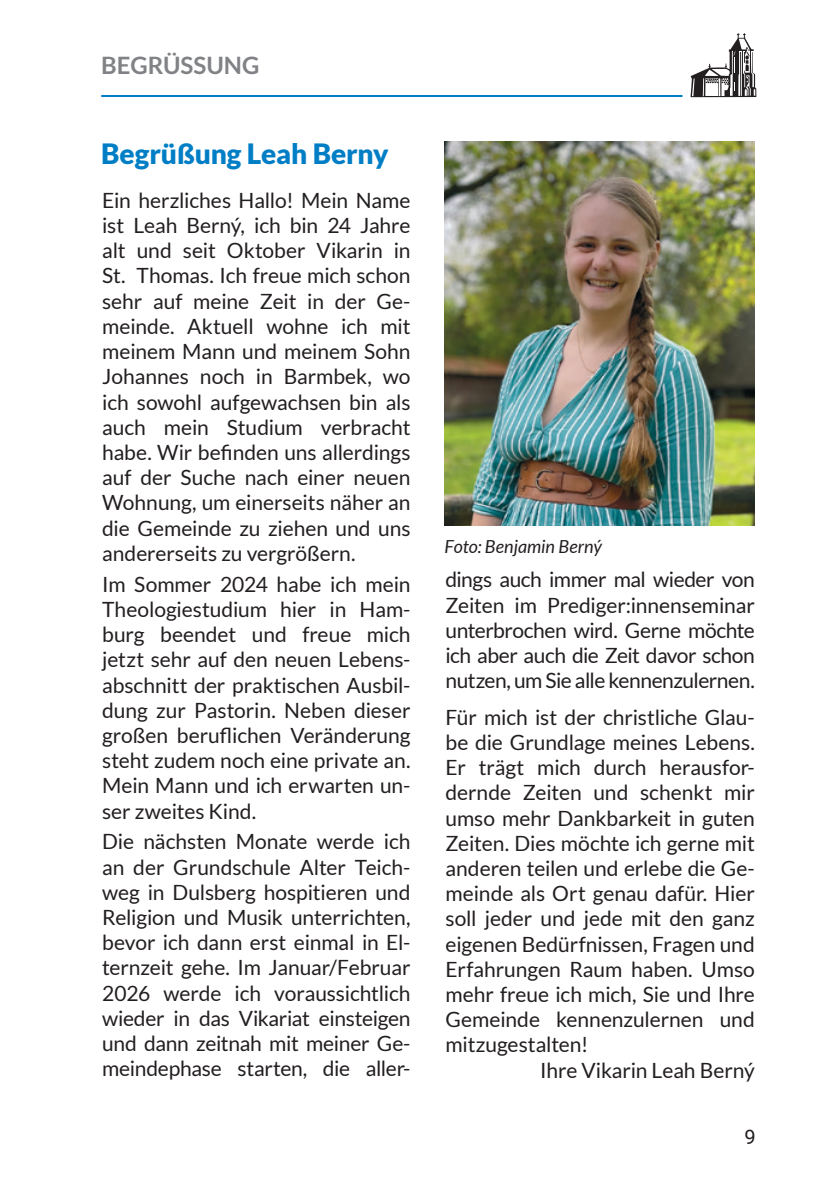
<style>
.page{position:relative;width:840px;height:1191px;background:#fff}
.page>*{position:absolute;margin:0;border:0;box-sizing:border-box;transform-origin:0 0}
.t1{font:900 28px "Lato";letter-spacing:-.005em;color:#007ec5}
.t2{font:700 24px "Lato";color:#808285}
.t3{font:21px/25.2px "Lato";letter-spacing:-.005em;color:#231f20;text-align:justify}
.t4{font:20px "Roboto";color:#231f20}
.t5{font:italic 18px "Lato";color:#231f20}
</style>
<div class="page">
<hr style="left:101px;top:95px;width:581px;height:2px;background:#007ec5">
<svg style="left:690px;top:33px;width:66px;height:64px"></svg>
<img style="left:444px;top:142px;width:310px;height:384px">
<p class="t2" style="left:101px;top:52px;width:160px">BEGRÜSSUNG</p>
<h1 class="t1" style="left:101px;top:138px;width:289px">Begrüßung Leah Berny</h1>
<p class="t3" style="left:102px;top:187px;width:310px">Ein herzliches Hallo! Mein Name ist Leah Berný, ich bin 24 Jahre alt und seit Oktober Vikarin in St. Thomas. Ich freue mich schon sehr auf meine Zeit in der Ge&shy;meinde. Aktuell wohne ich mit meinem Mann und meinem Sohn Johannes noch in Barmbek, wo ich sowohl aufgewachsen bin als auch mein Studium verbracht habe. Wir befinden uns allerdings auf der Suche nach einer neuen Wohnung, um einerseits näher an die Gemeinde zu ziehen und uns andererseits zu vergrößern.</p>
<p class="t3" style="left:102px;top:571px;width:310px">Im Sommer 2024 habe ich mein Theologiestudium hier in Ham&shy;burg beendet und freue mich jetzt sehr auf den neuen Lebens&shy;abschnitt der praktischen Ausbil&shy;dung zur Pastorin. Neben dieser großen beruflichen Veränderung steht zudem noch eine private an.<br>Mein Mann und ich erwarten un&shy;ser zweites Kind.</p>
<p class="t3" style="left:102px;top:829px;width:310px">Die nächsten Monate werde ich an der Grundschule Alter Teich&shy;weg in Dulsberg hospitieren und Religion und Musik unterrichten, bevor ich dann erst einmal in El&shy;ternzeit gehe. Im Januar/Februar 2026 werde ich voraussichtlich wieder in das Vikariat einsteigen und dann zeitnah mit meiner Ge&shy;meindephase starten, die aller-</p>
<p class="t5" style="left:444px;top:537px;width:159px">Foto: Benjamin Berný</p>
<p class="t3" style="left:445px;top:567px;width:310px">dings auch immer mal wieder von Zeiten im Prediger:innenseminar unterbrochen wird. Gerne möchte ich aber auch die Zeit davor schon nutzen, um Sie alle kennenzulernen.</p>
<p class="t3" style="left:445px;top:704px;width:310px">Für mich ist der christliche Glau-</p>
<p class="t3" style="left:445px;top:729px;width:311px">be die Grundlage meines Lebens.</p>
<p class="t3" style="left:445px;top:755px;width:310px">Er trägt mich durch herausfor-</p>
<p class="t3" style="left:445px;top:780px;width:310px">dernde Zeiten und schenkt mir</p>
<p class="t3" style="left:445px;top:805px;width:310px">umso mehr Dankbarkeit in guten</p>
<p class="t3" style="left:445px;top:830px;width:311px">Zeiten. Dies möchte ich gerne mit</p>
<p class="t3" style="left:445px;top:855px;width:310px">anderen teilen und erlebe die Ge-</p>
<p class="t3" style="left:445px;top:881px;width:310px">meinde als Ort genau dafür. Hier</p>
<p class="t3" style="left:445px;top:906px;width:310px">soll jeder und jede mit den ganz</p>
<p class="t3" style="left:445px;top:931px;width:311px">eigenen Bedürfnissen, Fragen und</p>
<p class="t3" style="left:445px;top:956px;width:311px">Erfahrungen Raum haben. Umso</p>
<p class="t3" style="left:445px;top:981px;width:311px">mehr freue ich mich, Sie und Ihre</p>
<p class="t3" style="left:445px;top:1007px;width:310px">Gemeinde kennenzulernen und</p>
<p class="t3" style="left:445px;top:1032px;width:144px">mitzugestalten!</p>
<p class="t3" style="left:540px;top:1057px;width:216px">Ihre Vikarin Leah Berný</p>
<p class="t4" style="left:744px;top:1122px;width:13px">9</p>
</div>
